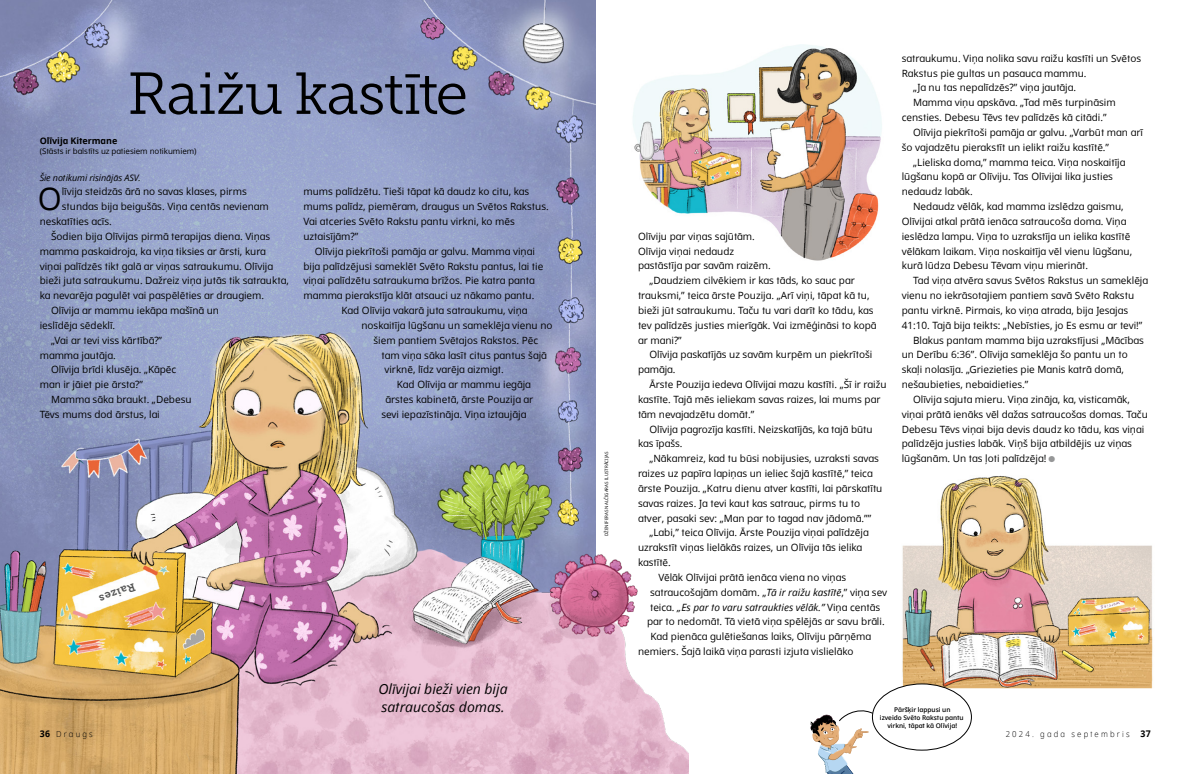
<style>
.page{position:relative;width:1191px;height:774px;background:#fff}
.page>*{position:absolute;margin:0;border:0;box-sizing:border-box;transform-origin:0 0}
.h1_DOTS_title{font:59px "Museo Slablds Lat 300";letter-spacing:-.02em;color:#000}
.p1_first{font:30.8px "Dots Solidlds Lat";color:#000}
.t1{font:italic 14px/18px "Dots Solidlds Lat";color:#000}
.t2{font:11px "Museo Slablds Lat 700";color:#535454}
.p1{font:10px/14.8px "Dots Solidlds Lat";color:#000}
.p1_first-2{font:10px "Dots Solidlds Lat";color:#000}
.p1-2{font:italic 10px "Dots Solidlds Lat";color:#000}
.p1_bio{font:italic 9px "Dots Solidlds Lat";letter-spacing:-.01em;color:#000}
.p1_author-name{font:700 9px "Dots Solidlds Lat";letter-spacing:-.005em;color:#000}
.t3{font:300 8.2px "Dots Solidlds Lat";letter-spacing:.28em;color:#000;scale:.95 1}
.p1_author-role{font:8px "Dots Solidlds Lat";letter-spacing:-.005em;color:#000}
.p1_aside_info_first__MP_speech_bubble{font:600 6.5px/8px "Dots Solidlds Lat";letter-spacing:-.005em;color:#000;text-align:center}
.t4{font:4.5px "Dots Solidlds Lat";color:#000}
.s1{font-style:italic}
.s2{font-style:normal}
.s3{font-family:"Ding P Ilds Dpi";font-size:8.5px;color:#969798}
.s4{font-weight:700;font-size:9.2px}
</style>
<div class="page">
<img style="left:0;top:0;width:595px;height:774px">
<img style="left:887px;top:475px;width:266px;height:241px">
<img style="left:633px;top:44px;width:249px;height:217px">
<img style="left:483px;top:522px;width:205px;height:252px">
<div style="left:872px;top:684px;width:99px;height:66px;background:#fff;border-radius:50%"></div>
<div style="left:872px;top:684px;width:99px;height:66px;border:1px solid #000;border-radius:50%"></div>
<svg style="left:810px;top:710px;width:63px;height:64px"></svg>
<p class="h1_DOTS_title" style="left:127px;top:49px;width:342px">Raižu kastīte</p>
<p class="p1_author-name" style="left:40px;top:134px;width:79px">Olīvija Kitermane</p>
<p class="p1_author-role" style="left:40px;top:146px;width:158px">(Stāsts ir balstīts uz patiesiem notikumiem)</p>
<p class="p1_bio" style="left:40px;top:171px;width:102px">Šie notikumi risinājās ASV.</p>
<p class="p1_first" style="left:38px;top:176px;width:25px">O</p>
<p class="p1_first-2" style="left:62px;top:184px;width:186px">līvija steidzās ārā no savas klases, pirms</p>
<p class="p1_first-2" style="left:62px;top:199px;width:209px">stundas bija beigušās. Viņa centās nevienam</p>
<p class="p1_first-2" style="left:40px;top:214px;width:74px">neskatīties acīs.</p>
<p class="p1" style="left:40px;top:229px;width:250px;text-indent:11px">Šodien bija Olīvijas pirmā terapijas diena. Viņas mamma paskaidroja, ka viņa tiksies ar ārsti, kura viņai palīdzēs tikt galā ar viņas satraukumu. Olīvija bieži juta satraukumu. Dažreiz viņa jutās tik satraukta, ka nevarēja pagulēt vai paspēlēties ar draugiem.</p>
<p class="p1" style="left:40px;top:303px;width:181px;text-indent:11px">Olīvija ar mammu iekāpa mašīnā un ieslīdēja sēdeklī.</p>
<p class="p1" style="left:40px;top:333px;width:124px;text-indent:11px">„Vai ar tevi viss kārtībā?” mamma jautāja.</p>
<p class="p1" style="left:40px;top:362px;width:138px;text-indent:11px">Olīvija brīdi klusēja. „Kāpēc man ir jāiet pie ārsta?”</p>
<p class="p1" style="left:40px;top:392px;width:153px;text-indent:11px">Mamma sāka braukt. „Debesu<br>Tēvs mums dod ārstus, lai</p>
<p class="p1" style="left:303px;top:184px;width:247px">mums palīdzētu. Tieši tāpat kā daudz ko citu, kas mums palīdz, piemēram, draugus un Svētos Rakstus.<br>Vai atceries Svēto Rakstu pantu virkni, ko mēs uztaisījām?”</p>
<p class="p1" style="left:315px;top:244px;width:222px">Olīvija piekrītoši pamāja ar galvu. Mamma viņai</p>
<p class="p1" style="left:303px;top:258px;width:241px">bija palīdzējusi sameklēt Svēto Rakstu pantus, lai tie</p>
<p class="p1" style="left:303px;top:273px;width:233px">viņai palīdzētu satraukuma brīžos. Pie katra panta</p>
<p class="p1" style="left:303px;top:288px;width:232px">mamma pierakstīja klāt atsauci uz nākamo pantu.</p>
<p class="p1" style="left:341px;top:303px;width:188px">Kad Olīvija vakarā juta satraukumu, viņa</p>
<p class="p1" style="left:361px;top:318px;width:193px">noskaitīja lūgšanu un sameklēja vienu no</p>
<p class="p1" style="left:373px;top:333px;width:166px">šiem pantiem Svētajos Rakstos. Pēc</p>
<p class="p1" style="left:381px;top:347px;width:167px">tam viņa sāka lasīt citus pantus šajā</p>
<p class="p1" style="left:384px;top:362px;width:121px">virknē, līdz varēja aizmigt.</p>
<p class="p1" style="left:397px;top:377px;width:136px">Kad Olīvija ar mammu iegāja</p>
<p class="p1" style="left:385px;top:392px;width:149px">ārstes kabinetā, ārste Pouzija ar</p>
<p class="p1" style="left:381px;top:407px;width:146px">sevi iepazīstināja. Viņa iztaujāja</p>
<p class="t2" style="left:138px;top:594px;width:39px;rotate:160deg">Raizes</p>
<p class="t4" style="left:603px;top:536px;width:86px;rotate:-90deg">DŽENIFERAS NALČIGARAS ILUSTRĀCIJAS</p>
<p class="p1" style="left:638px;top:229px;width:134px">Olīviju par viņas sajūtām.<br>Olīvija viņai nedaudz pastāstīja par savām raizēm.</p>
<p class="p1" style="left:638px;top:273px;width:240px;text-indent:11px">„Daudziem cilvēkiem ir kas tāds, ko sauc par trauksmi,” teica ārste Pouzija. „Arī viņi, tāpat kā tu, bieži jūt satraukumu. Taču tu vari darīt ko tādu, kas tev palīdzēs justies mierīgāk. Vai izmēģināsi to kopā ar mani?”</p>
<p class="p1" style="left:638px;top:347px;width:236px;text-indent:11px">Olīvija paskatījās uz savām kurpēm un piekrītoši pamāja.</p>
<p class="p1" style="left:638px;top:377px;width:250px;text-indent:11px">Ārste Pouzija iedeva Olīvijai mazu kastīti. „Šī ir raižu kastīte. Tajā mēs ieliekam savas raizes, lai mums par tām nevajadzētu domāt.”</p>
<p class="p1" style="left:638px;top:422px;width:236px;text-indent:11px">Olīvija pagrozīja kastīti. Neizskatījās, ka tajā būtu kas īpašs.</p>
<p class="p1" style="left:638px;top:451px;width:246px;text-indent:11px">„Nākamreiz, kad tu būsi nobijusies, uzraksti savas raizes uz papīra lapiņas un ieliec šajā kastītē,” teica ārste Pouzija. „Katru dienu atver kastīti, lai pārskatītu savas raizes. Ja tevi kaut kas satrauc, pirms tu to atver, pasaki sev: „Man par to tagad nav jādomā.””</p>
<p class="p1" style="left:638px;top:525px;width:232px;text-indent:11px">„Labi,” teica Olīvija. Ārste Pouzija viņai palīdzēja uzrakstīt viņas lielākās raizes, un Olīvija tās ielika kastītē.</p>
<p class="p1" style="left:658px;top:570px;width:189px">Vēlāk Olīvijai prātā ienāca viena no viņas</p>
<p class="p1" style="left:650px;top:585px;width:238px">satraucošajām domām. „<span class="s1">Tā ir raižu kastītē</span>,” viņa sev</p>
<p class="p1-2" style="left:650px;top:600px;width:232px"><span class="s2">teica.</span> „Es par to varu satraukties vēlāk.” <span class="s2">Viņa centās</span></p>
<p class="p1" style="left:647px;top:614px;width:239px">par to nedomāt. Tā vietā viņa spēlējās ar savu brāli.</p>
<p class="p1" style="left:638px;top:629px;width:234px;text-indent:12px">Kad pienāca gulētiešanas laiks, Olīviju pārņēma nemiers. Šajā laikā viņa parasti izjuta vislielāko</p>
<p class="p1" style="left:901px;top:51px;width:241px">satraukumu. Viņa nolika savu raižu kastīti un Svētos<br>Rakstus pie gultas un pasauca mammu.</p>
<p class="p1" style="left:913px;top:81px;width:164px">„Ja nu tas nepalīdzēs?” viņa jautāja.</p>
<p class="p1" style="left:901px;top:95px;width:215px;text-indent:11px">Mamma viņu apskāva. „Tad mēs turpināsim censties. Debesu Tēvs tev palīdzēs kā citādi.”</p>
<p class="p1" style="left:901px;top:125px;width:243px;text-indent:11px">Olīvija piekrītoši pamāja ar galvu. „Varbūt man arī šo vajadzētu pierakstīt un ielikt raižu kastītē.”</p>
<p class="p1" style="left:901px;top:155px;width:225px;text-indent:11px">„Lieliska doma,” mamma teica. Viņa noskaitīja lūgšanu kopā ar Olīviju. Tas Olīvijai lika justies nedaudz labāk.</p>
<p class="p1" style="left:901px;top:199px;width:232px;text-indent:11px">Nedaudz vēlāk, kad mamma izslēdza gaismu, Olīvijai atkal prātā ienāca satraucoša doma. Viņa ieslēdza lampu. Viņa to uzrakstīja un ielika kastītē vēlākam laikam. Viņa noskaitīja vēl vienu lūgšanu, kurā lūdza Debesu Tēvam viņu mierināt.</p>
<p class="p1" style="left:901px;top:273px;width:248px;text-indent:11px">Tad viņa atvēra savus Svētos Rakstus un sameklēja vienu no iekrāsotajiem pantiem savā Svēto Rakstu pantu virknē. Pirmais, ko viņa atrada, bija Jesajas 41:10. Tajā bija teikts: „Nebīsties, jo Es esmu ar tevi!”</p>
<p class="p1" style="left:901px;top:333px;width:244px;text-indent:11px">Blakus pantam mamma bija uzrakstījusi „Mācības un Derību 6:36”. Olīvija sameklēja šo pantu un to skaļi nolasīja. „Griezieties pie Manis katrā domā, nešaubieties, nebaidieties.”</p>
<p class="p1" style="left:901px;top:392px;width:247px;text-indent:11px">Olīvija sajuta mieru. Viņa zināja, ka, visticamāk, viņai prātā ienāks vēl dažas satraucošas domas. Taču Debesu Tēvs viņai bija devis daudz ko tādu, kas viņai palīdzēja justies labāk. Viņš bija atbildējis uz viņas lūgšanām. Un tas ļoti palīdzēja! <span class="s3">●</span></p>
<p class="t1" style="left:378px;top:680px;width:131px">Olīvijai bieži vien bija satraucošas domas.</p>
<p class="p1_aside_info_first__MP_speech_bubble" style="left:880px;top:705px;width:85px">Pāršķir lappusi un<br>izveido Svēto Rakstu pantu virkni, tāpat kā Olīvija!</p>
<p class="t3" style="left:40px;top:728px;width:57px"><span class="s4">36</span> Draugs</p>
<p class="t3" style="left:1005px;top:728px;width:154px">2024. gada septembris <span class="s4">37</span></p>
</div>
